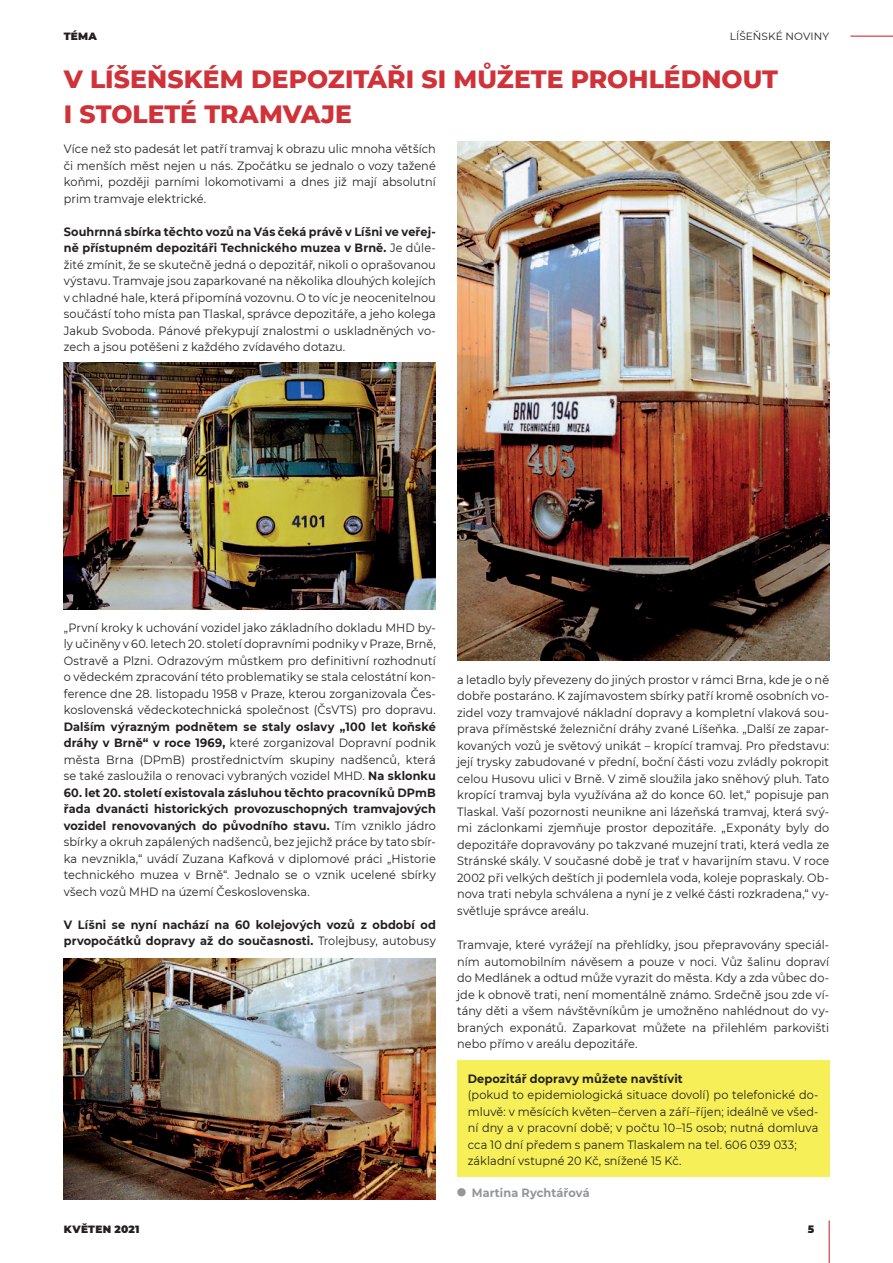
<style>
.page{position:relative;width:893px;height:1263px;background:#fff}
.page>*{position:absolute;margin:0;border:0;box-sizing:border-box;transform-origin:0 0}
.t1{font:800 25.5px/34.5px "Montserrat";letter-spacing:.005em;color:#d03239}
.t2{font:12px/16.5px "Montserrat";letter-spacing:.005em;color:#231f20;text-align:justify;scale:.94 1}
.t3{font:700 12px/16.5px "Montserrat";letter-spacing:.01em;color:#231f20;scale:.94 1}
.t4{font:700 12px "Montserrat";letter-spacing:.01em;color:#939598;scale:.94 1}
.t5{font:900 10.5px "Montserrat";letter-spacing:.03em;color:#231f20}
.t6{font:10.5px "Montserrat";letter-spacing:.015em;color:#231f20}
.s1{font-weight:700}
.s2{font-weight:400}
</style>
<div class="page">
<hr style="left:850px;top:36px;width:43px;height:1px;background:#d03239">
<hr style="left:829px;top:1220px;width:1px;height:43px;background:#d03239">
<img style="left:64px;top:958px;width:372px;height:241px">
<img style="left:64px;top:362px;width:372px;height:247px">
<img style="left:457px;top:141px;width:372px;height:519px">
<div style="left:457px;top:1060px;width:372px;height:117px;background:#f7ef57"></div>
<p class="t5" style="left:64px;top:28px;width:35px">TÉMA</p>
<p class="t6" style="left:730px;top:29px;width:101px">LÍŠEŇSKÉ NOVINY</p>
<h1 class="t1" style="left:64px;top:61px;width:716px">V LÍŠEŇSKÉM DEPOZITÁŘI SI MŮŽETE PROHLÉDNOUT<br>I STOLETÉ TRAMVAJE</h1>
<p class="t2" style="left:64px;top:140px;width:397px">Více než sto padesát let patří tramvaj k obrazu ulic mnoha větších či menších měst nejen u nás. Zpočátku se jednalo o vozy tažené koňmi, později parními lokomotivami a dnes již mají absolutní prim tramvaje elektrické.</p>
<p class="t2" style="left:64px;top:223px;width:397px"><span class="s1">Souhrnná sbírka těchto vozů na Vás čeká právě v Líšni ve veřej&shy;ně přístupném depozitáři Technického muzea v Brně.</span> Je důle&shy;žité zmínit, že se skutečně jedná o depozitář, nikoli o oprašovanou výstavu. Tramvaje jsou zaparkované na několika dlouhých kolejích v chladné hale, která připomíná vozovnu. O to víc je neocenitelnou součástí toho místa pan Tlaskal, správce depozitáře, a jeho kolega Jakub Svoboda. Pánové překypují znalostmi o uskladněných vo&shy;zech a jsou potěšeni z každého zvídavého dotazu.</p>
<p class="t2" style="left:64px;top:619px;width:397px">„První kroky k uchování vozidel jako základního dokladu MHD by&shy;ly učiněny v 60. letech 20. století dopravními podniky v Praze, Brně, Ostravě a Plzni. Odrazovým můstkem pro definitivní rozhodnutí o vědeckém zpracování této problematiky se stala celostátní kon&shy;ference dne 28. listopadu 1958 v Praze, kterou zorganizovala Čes&shy;koslovenská vědeckotechnická společnost (ČsVTS) pro dopravu.</p>
<p class="t2" style="left:64px;top:718px;width:397px"><span class="s1">Dalším výrazným podnětem se staly oslavy „100 let koňské dráhy v Brně“ v roce 1969,</span> které zorganizoval Dopravní podnik města Brna (DPmB) prostřednictvím skupiny nadšenců, která se také zasloužila o renovaci vybraných vozidel MHD. <span class="s1">Na sklonku</span></p>
<p class="t2" style="left:64px;top:784px;width:397px"><span class="s1">60. let 20. století existovala zásluhou těchto pracovníků DPmB řada dvanácti historických provozuschopných tramvajových vozidel renovovaných do původního stavu.</span> Tím vzniklo jádro sbírky a okruh zapálených nadšenců, bez jejichž práce by tato sbír&shy;ka nevznikla,“ uvádí Zuzana Kafková v diplomové práci „Historie technického muzea v Brně“. Jednalo se o vznik ucelené sbírky všech vozů MHD na území Československa.</p>
<p class="t3" style="left:64px;top:915px;width:397px">V Líšni se nyní nachází na 60 kolejových vozů z období od prvopočátků dopravy až do současnosti. <span class="s2">Trolejbusy, autobusy</span></p>
<p class="t2" style="left:457px;top:670px;width:397px">a letadlo byly převezeny do jiných prostor v rámci Brna, kde je o ně dobře postaráno. K zajímavostem sbírky patří kromě osobních vo&shy;zidel vozy tramvajové nákladní dopravy a kompletní vlaková sou&shy;prava příměstské železniční dráhy zvané Líšeňka. „Další ze zapar&shy;kovaných vozů je světový unikát – kropící tramvaj. Pro představu: její trysky zabudované v přední, boční části vozu zvládly pokropit celou Husovu ulici v Brně. V zimě sloužila jako sněhový pluh. Tato kropící tramvaj byla využívána až do konce 60. let,“ popisuje pan Tlaskal. Vaší pozornosti neunikne ani lázeňská tramvaj, která svý&shy;mi záclonkami zjemňuje prostor depozitáře. „Exponáty byly do depozitáře dopravovány po takzvané muzejní trati, která vedla ze Stránské skály. V současné době je trať v havarijním stavu. V roce 2002 při velkých deštích ji podemlela voda, koleje popraskaly. Ob&shy;nova trati nebyla schválena a nyní je z velké části rozkradena,“ vy&shy;světluje správce areálu.</p>
<p class="t2" style="left:457px;top:936px;width:397px">Tramvaje, které vyrážejí na přehlídky, jsou přepravovány speciál&shy;ním automobilním návěsem a pouze v noci. Vůz šalinu dopraví do Medlánek a odtud může vyrazit do města. Kdy a zda vůbec do&shy;jde k obnově trati, není momentálně známo. Srdečně jsou zde ví&shy;tány děti a všem návštěvníkům je umožněno nahlédnout do vy&shy;braných exponátů. Zaparkovat můžete na přilehlém parkovišti nebo přímo v areálu depozitáře.</p>
<p class="t3" style="left:468px;top:1070px;width:230px">Depozitář dopravy můžete navštívit</p>
<p class="t2" style="left:468px;top:1086px;width:375px;text-align:left">(pokud to epidemiologická situace dovolí) po telefonické do&shy;mluvě: v měsících květen–červen a září–říjen; ideálně ve všed&shy;ní dny a v pracovní době; v počtu 10–15 osob; nutná domluva cca 10 dní předem s panem Tlaskalem na tel. 606 039 033; základní vstupné 20 Kč, snížené 15 Kč.</p>
<p class="t4" style="left:457px;top:1184px;width:143px">● Martina Rychtářová</p>
<p class="t5" style="left:64px;top:1221px;width:77px">KVĚTEN 2021</p>
<p class="t5" style="left:808px;top:1221px;width:8px">5</p>
</div>
